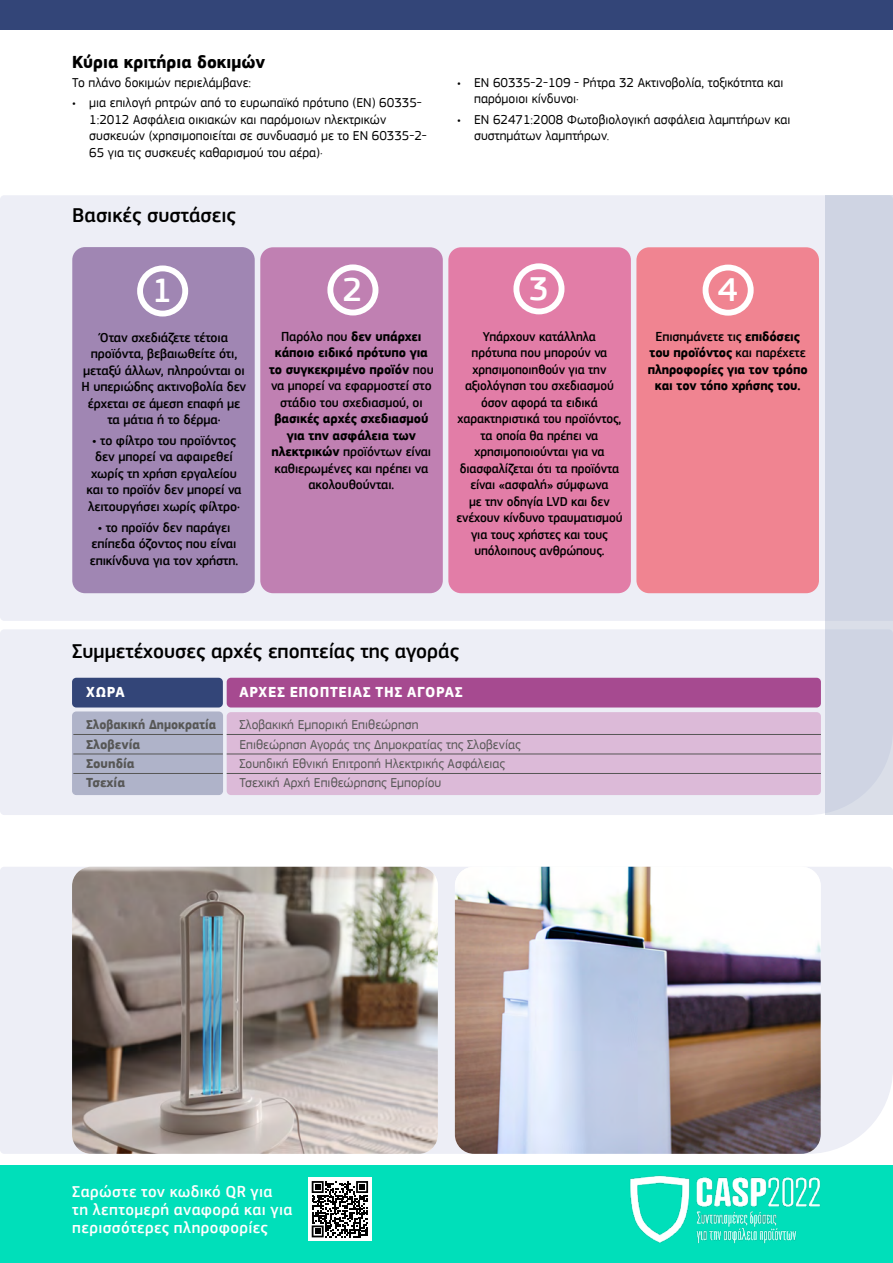
<style>
.page{position:relative;width:893px;height:1263px;background:#fff}
.page>*{position:absolute;margin:0;border:0;box-sizing:border-box;transform-origin:0 0}
.t1{font:500 34.65px "EC Square Sans Pro";color:#fff}
.t2{font:500 21px "EC Square Sans Pro";color:#000}
.t3{font:700 18px "EC Square Sans Pro";color:#000}
.t4{font:500 16.5px/18px "EC Square Sans Pro";letter-spacing:.02em;color:#fff}
.t5{font:700 15px "EC Square Sans Pro";letter-spacing:.045em;color:#fff}
.t6{font:500 13.5px/16.5px "EC Square Sans Pro";letter-spacing:-.01em;color:#000;text-align:center}
.t7{font:13.5px/16.5px "EC Square Sans Pro";color:#000}
.t8{font:500 13.5px/16.5px "EC Square Sans Pro";letter-spacing:-.01em;color:#000;text-align:center;scale:.96 1}
.t9{font:13.5px/19.5px "EC Square Sans Pro";color:#575756}
.t10{font:700 13.5px/16.5px "EC Square Sans Pro";letter-spacing:-.01em;color:#000;text-align:center}
.t11{font:700 13.5px/19.5px "EC Square Sans Pro";color:#575756;scale:.95 1}
.s1{font-weight:700}
.s2{font-weight:500}
</style>
<div class="page">
<div style="left:0;top:195px;width:825px;height:426px;background:#edeef6"></div>
<div style="left:72px;top:247px;width:183px;height:346px;background:#a086b3;border-radius:13px"></div>
<div style="left:260px;top:247px;width:183px;height:346px;background:#c080b2;border-radius:13px"></div>
<div style="left:636px;top:247px;width:183px;height:346px;background:#f08491;border-radius:13px"></div>
<div style="left:448px;top:247px;width:183px;height:346px;background:#e27da7;border-radius:13px"></div>
<div style="left:0;top:1165px;width:893px;height:98px;background:#00dfba"></div>
<div style="left:0;top:0;width:893px;height:30px;background:#334578"></div>
<div style="left:0;top:629px;width:825px;height:186px;background:#edeef6"></div>
<div style="left:825px;top:195px;width:68px;height:620px;background:#cfd4e3"></div>
<img style="left:630px;top:1175px;width:191px;height:69px">
<div style="left:308px;top:1177px;width:63px;height:64px;background:#fff"></div>
<svg style="left:312px;top:1181px;width:56px;height:56px"></svg>
<div style="left:137px;top:265px;width:51px;height:51px;border:6px solid #fff;border-radius:50%"></div>
<div style="left:327px;top:264px;width:51px;height:51px;border:6px solid #fff;border-radius:50%"></div>
<div style="left:513px;top:263px;width:51px;height:51px;border:6px solid #fff;border-radius:50%"></div>
<div style="left:703px;top:265px;width:51px;height:51px;border:6px solid #fff;border-radius:50%"></div>
<div style="left:72px;top:711px;width:151px;height:84px;background:#afb3c9;border-radius:4px"></div>
<div style="left:72px;top:678px;width:151px;height:29px;background:#334578;border-radius:4px"></div>
<div style="left:227px;top:678px;width:594px;height:29px;background:#a64a90;border-radius:4px"></div>
<div style="left:227px;top:712px;width:594px;height:83px;background:#dcbad8;border-radius:4px"></div>
<hr style="left:73px;top:734px;width:150px;height:1px;background:#575756">
<hr style="left:73px;top:754px;width:150px;height:1px;background:#575756">
<hr style="left:73px;top:773px;width:150px;height:1px;background:#575756">
<hr style="left:227px;top:734px;width:594px;height:1px;background:#575756">
<hr style="left:227px;top:754px;width:594px;height:1px;background:#575756">
<hr style="left:227px;top:773px;width:594px;height:1px;background:#575756">
<div style="left:0;top:867px;width:893px;height:287px;background:#edeef6"></div>
<img style="left:72px;top:867px;width:366px;height:287px">
<img style="left:455px;top:867px;width:366px;height:287px">
<h3 class="t3" style="left:72px;top:51px;width:195px">Κύρια κριτήρια δοκιμών</h3>
<p class="t7" style="left:72px;top:74px;width:180px">Το πλάνο δοκιμών περιελάμβανε:</p>
<p class="t7" style="left:89px;top:95px;width:339px;text-indent:-17px">• μια επιλογή ρητρών από το ευρωπαϊκό πρότυπο (EN) 60335- 1:2012 Ασφάλεια οικιακών και παρόμοιων ηλεκτρικών συσκευών (χρησιμοποιείται σε συνδυασμό με το EN 60335-2- 65 για τις συσκευές καθαρισμού του αέρα)·</p>
<h2 class="t2" style="left:72px;top:203px;width:165px">Βασικές συστάσεις</h2>
<p class="t7" style="left:474px;top:74px;width:311px;text-indent:-17px">• EN 60335-2-109 - Ρήτρα 32 Ακτινοβολία, τοξικότητα και παρόμοιοι κίνδυνοι·</p>
<p class="t7" style="left:474px;top:111px;width:318px;text-indent:-17px">• EN 62471:2008 Φωτοβιολογική ασφάλεια λαμπτήρων και συστημάτων λαμπτήρων.</p>
<h1 class="t1" style="left:152px;top:270px;width:21px">1</h1>
<h1 class="t1" style="left:343px;top:269px;width:21px">2</h1>
<h1 class="t1" style="left:529px;top:268px;width:21px">3</h1>
<h1 class="t1" style="left:718px;top:269px;width:21px">4</h1>
<p class="t6" style="left:82px;top:329px;width:166px">Όταν σχεδιάζετε τέτοια προϊόντα, βεβαιωθείτε ότι, μεταξύ άλλων, πληρούνται οι<br>Η υπεριώδης ακτινοβολία δεν έρχεται σε άμεση επαφή με τα μάτια ή το δέρμα·</p>
<p class="t6" style="left:86px;top:432px;width:157px">• το φίλτρο του προϊόντος δεν μπορεί να αφαιρεθεί χωρίς τη χρήση εργαλείου και το προϊόν δεν μπορεί να λειτουργήσει χωρίς φίλτρο·</p>
<p class="t6" style="left:90px;top:519px;width:150px">• το προϊόν δεν παράγει επίπεδα όζοντος που είναι επικίνδυνα για τον χρήστη.</p>
<p class="t6" style="left:269px;top:329px;width:166px">Παρόλο που <span class="s1">δεν υπάρχει κάποιο ειδικό πρότυπο για το συγκεκριμένο προϊόν</span> που να μπορεί να εφαρμοστεί στο στάδιο του σχεδιασμού, οι</p>
<p class="t6" style="left:272px;top:411px;width:161px"><span class="s1">βασικές αρχές σχεδιασμού για την ασφάλεια των ηλεκτρικών</span> προϊόντων είναι καθιερωμένες και πρέπει να ακολουθούνται.</p>
<p class="t8" style="left:456px;top:329px;width:175px">Υπάρχουν κατάλληλα<br>πρότυπα που μπορούν να χρησιμοποιηθούν για την αξιολόγηση του σχεδιασμού όσον αφορά τα ειδικά χαρακτηριστικά του προϊόντος, τα οποία θα πρέπει να χρησιμοποιούνται για να διασφαλίζεται ότι τα προϊόντα είναι «ασφαλή» σύμφωνα<br>με την οδηγία LVD και δεν ενέχουν κίνδυνο τραυματισμού για τους χρήστες και τους υπόλοιπους ανθρώπους.</p>
<p class="t10" style="left:648px;top:329px;width:161px"><span class="s2">Επισημάνετε τις</span> επιδόσεις του προϊόντος <span class="s2">και παρέχετε </span>πληροφορίες για τον τρόπο και τον τόπο χρήσης του.</p>
<h2 class="t2" style="left:72px;top:639px;width:388px">Συμμετέχουσες αρχές εποπτείας της αγοράς</h2>
<p class="t5" style="left:86px;top:683px;width:40px">ΧΏΡΑ</p>
<p class="t5" style="left:240px;top:683px;width:225px">AΡΧΈΣ ΕΠΟΠΤΕΊΑΣ ΤΗΣ ΑΓΟΡΆΣ</p>
<p class="t11" style="left:86px;top:715px;width:139px">Σλοβακική Δημοκρατία<br>Σλοβενία<br>Σουηδία<br>Τσεχία</p>
<p class="t9" style="left:239px;top:715px;width:283px">Σλοβακική Εμπορική Επιθεώρηση<br>Επιθεώρηση Αγοράς της Δημοκρατίας της Σλοβενίας Σουηδική Εθνική Επιτροπή Ηλεκτρικής Ασφάλειας Τσεχική Αρχή Επιθεώρησης Εμπορίου</p>
<p class="t4" style="left:72px;top:1182px;width:222px">Σαρώστε τον κωδικό QR για<br>τη λεπτομερή αναφορά και για περισσότερες πληροφορίες</p>
</div>
